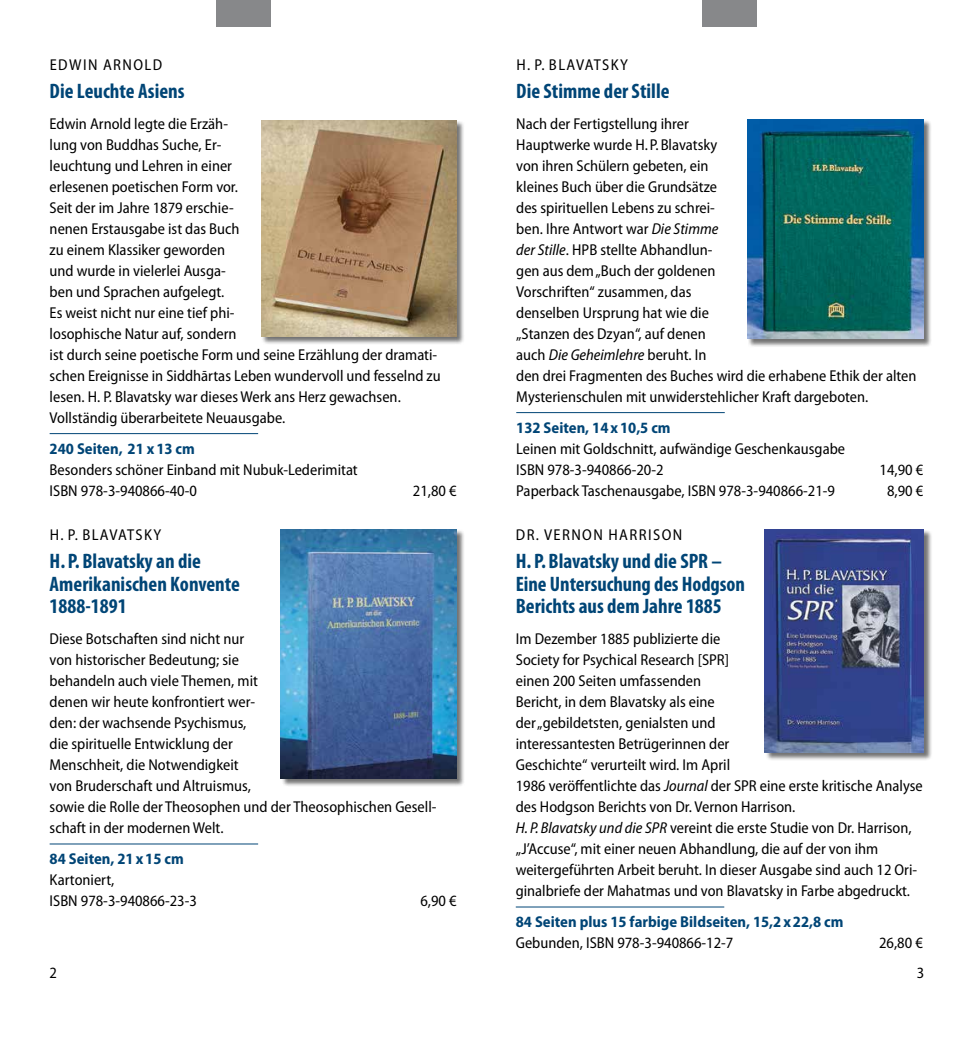
<style>
.page{position:relative;width:973px;height:1042px;background:#fff}
.page>*{position:absolute;margin:0;border:0;box-sizing:border-box;transform-origin:0 0}
.t1{font:700 condensed 21px/22.8px "Myriad Pro";color:#004576}
.t2{font:semi-condensed 15.75px/21px "Myriad Pro";color:#000}
.t3{font:700 semi-condensed 15.75px "Myriad Pro";color:#004576}
.t4{font:semi-condensed 15.75px "Myriad Pro";letter-spacing:.09em;color:#000}
.t5{font:semi-condensed 15.75px "Myriad Pro";letter-spacing:.08em;color:#000}
.s1{font-style:italic}
</style>
<div class="page">
<div style="left:216px;top:0;width:54px;height:27px;background:#87888a"></div>
<div style="left:702px;top:0;width:54px;height:27px;background:#87888a"></div>
<div style="left:747px;top:119px;width:184px;height:228px;background:#000;opacity:.55"></div>
<img style="left:747px;top:119px;width:176px;height:220px">
<div style="left:281px;top:530px;width:183px;height:257px;background:#000;opacity:.55"></div>
<img style="left:281px;top:529px;width:175px;height:250px">
<div style="left:261px;top:121px;width:204px;height:223px;background:#000;opacity:.55"></div>
<img style="left:261px;top:121px;width:195px;height:215px">
<hr style="left:50px;top:843px;width:208px;height:1px;background:#004576">
<hr style="left:50px;top:433px;width:208px;height:1px;background:#004576">
<hr style="left:515px;top:906px;width:209px;height:1px;background:#004576">
<div style="left:765px;top:530px;width:167px;height:230px;background:#000;opacity:.55"></div>
<img style="left:764px;top:529px;width:159px;height:223px">
<hr style="left:516px;top:412px;width:208px;height:1px;background:#004576">
<p class="t4" style="left:50px;top:56px;width:114px">EDWIN ARNOLD</p>
<h1 class="t1" style="left:50px;top:80px;width:136px">Die Leuchte Asiens</h1>
<p class="t2" style="left:50px;top:113px;width:392px">Edwin Arnold legte die Erzäh-<br>lung von Buddhas Suche, Er-<br>leuchtung und Lehren in einer<br>erlesenen poetischen Form vor.<br>Seit der im Jahre 1879 erschie-<br>nenen Erstausgabe ist das Buch<br>zu einem Klassiker geworden<br>und wurde in vielerlei Ausga-<br>ben und Sprachen aufgelegt.<br>Es weist nicht nur eine tief phi-<br>losophische Natur auf, sondern<br>ist durch seine poetische Form und seine Erzählung der dramati&shy;schen Ereignisse in Siddhārtas Leben wundervoll und fesselnd zu lesen. H. P. Blavatsky war dieses Werk ans Herz gewachsen.<br>Vollständig überarbeitete Neuausgabe.</p>
<p class="t3" style="left:50px;top:440px;width:147px">240 Seiten, 21 x13 cm</p>
<p class="t2" style="left:50px;top:459px;width:309px">Besonders schöner Einband mit Nubuk-Lederimitat<br>ISBN 978-3-940866-40-0</p>
<p class="t2" style="left:413px;top:480px;width:45px">21,80 €</p>
<p class="t5" style="left:50px;top:526px;width:113px">H. P. BLAVATSKY</p>
<h1 class="t1" style="left:50px;top:550px;width:192px">H. P. Blavatsky an die<br>Amerikanischen Konvente<br>1888-1891</h1>
<p class="t2" style="left:50px;top:629px;width:388px">Diese Botschaften sind nicht nur<br>von historischer Bedeutung; sie<br>behandeln auch viele Themen, mit<br>denen wir heute konfrontiert wer-<br>den: der wachsende Psychismus,<br>die spirituelle Entwicklung der<br>Menschheit, die Notwendigkeit<br>von Bruderschaft und Altruismus,<br>sowie die Rolle der Theosophen und der Theosophischen Gesell&shy;schaft in der modernen Welt.</p>
<p class="t3" style="left:50px;top:850px;width:136px">84 Seiten, 21x15 cm</p>
<p class="t2" style="left:50px;top:869px;width:149px">Kartoniert,<br>ISBN 978-3-940866-23-3</p>
<p class="t2" style="left:420px;top:890px;width:38px">6,90 €</p>
<p class="t5" style="left:516px;top:56px;width:113px">H. P. BLAVATSKY</p>
<h1 class="t1" style="left:516px;top:80px;width:155px">Die Stimme der Stille</h1>
<p class="t2" style="left:516px;top:113px;width:402px">Nach der Fertigstellung ihrer<br>Hauptwerke wurde H. P.Blavatsky<br>von ihren Schülern gebeten, ein<br>kleines Buch über die Grundsätze<br>des spirituellen Lebens zu schrei-<br>ben. Ihre Antwort war <span class="s1">Die Stimme<br>der Stille</span>. HPB stellte Abhandlun-<br>gen aus dem „Buch der goldenen<br>Vorschriften“ zusammen, das<br>denselben Ursprung hat wie die<br>„Stanzen des Dzyan“, auf denen<br>auch <span class="s1">Die Geheimlehre</span> beruht. In<br>den drei Fragmenten des Buches wird die erhabene Ethik der alten Mysterienschulen mit unwiderstehlicher Kraft dargeboten.</p>
<p class="t3" style="left:516px;top:419px;width:156px">132 Seiten, 14x10,5 cm</p>
<p class="t2" style="left:516px;top:438px;width:330px">Leinen mit Goldschnitt, aufwändige Geschenkausgabe<br>ISBN 978-3-940866-20-2</p>
<p class="t2" style="left:879px;top:459px;width:45px">14,90 €</p>
<p class="t2" style="left:516px;top:480px;width:320px">Paperback Taschenausgabe, ISBN 978-3-940866-21-9</p>
<p class="t2" style="left:886px;top:480px;width:38px">8,90 €</p>
<p class="t4" style="left:516px;top:526px;width:168px">DR. VERNON HARRISON</p>
<h1 class="t1" style="left:515px;top:550px;width:231px">H. P. Blavatsky und die SPR –<br>Eine Untersuchung des Hodgson<br>Berichts aus dem Jahre 1885</h1>
<p class="t2" style="left:515px;top:629px;width:408px">Im Dezember 1885 publizierte die<br>Society for Psychical Research [SPR]<br>einen 200 Seiten umfassenden<br>Bericht, in dem Blavatsky als eine<br>der „gebildetsten, genialsten und<br>interessantesten Betrügerinnen der<br>Geschichte“ verurteilt wird. Im April<br>1986 veröffentlichte das <span class="s1">Journal</span> der SPR eine erste kritische Analyse des Hodgson Berichts von Dr. Vernon Harrison.<br><span class="s1">H. P. Blavatsky und die SPR</span> vereint die erste Studie von Dr. Harrison, „J’Accuse“, mit einer neuen Abhandlung, die auf der von ihm weitergeführten Arbeit beruht. In dieser Ausgabe sind auch 12 Ori&shy;ginalbriefe der Mahatmas und von Blavatsky in Farbe abgedruckt.</p>
<p class="t3" style="left:515px;top:913px;width:329px">84 Seiten plus 15 farbige Bildseiten, 15,2x22,8 cm</p>
<p class="t2" style="left:515px;top:932px;width:219px">Gebunden, ISBN 978-3-940866-12-7</p>
<p class="t2" style="left:878px;top:932px;width:45px">26,80 €</p>
<p class="t2" style="left:50px;top:963px;width:9px">2</p>
<p class="t2" style="left:916px;top:963px;width:9px">3</p>
</div>
